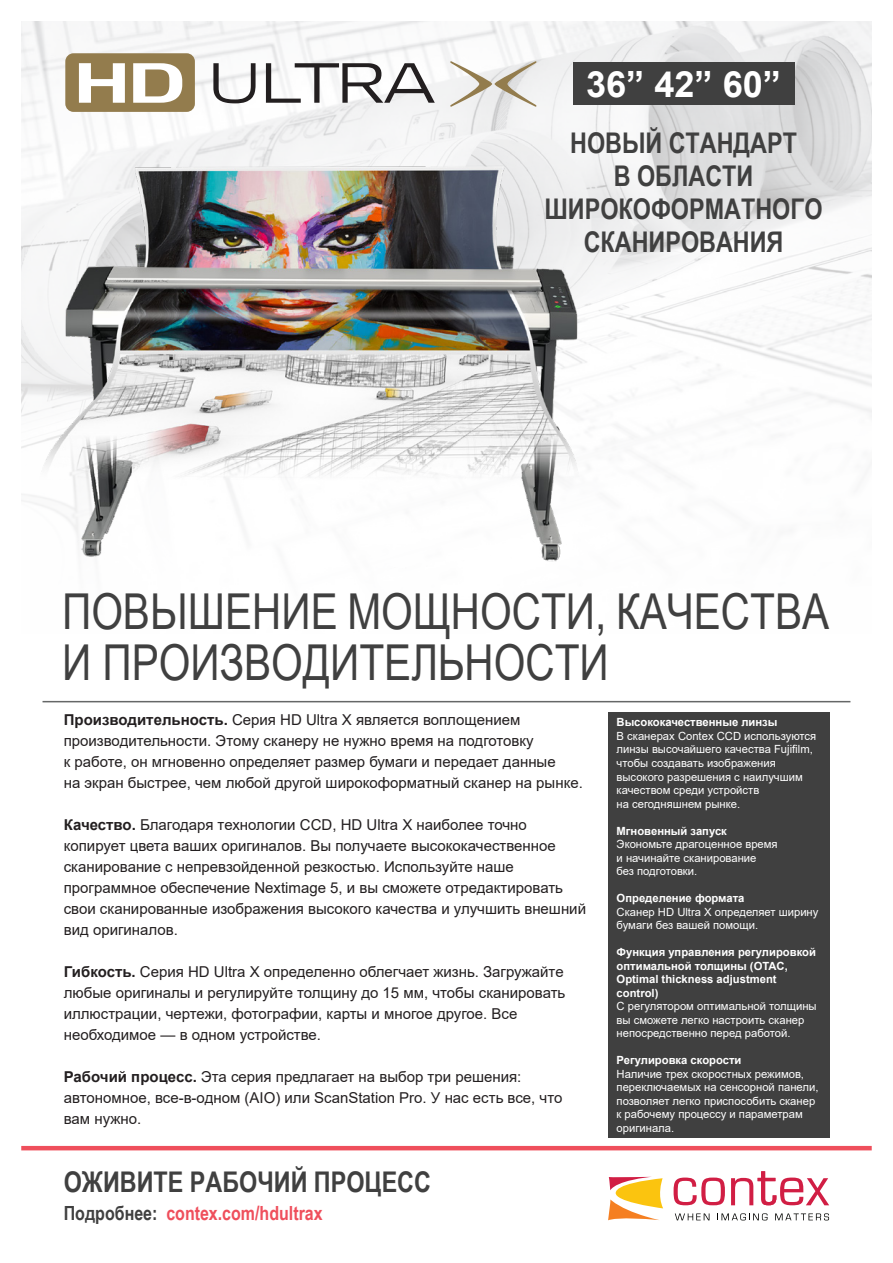
<style>
.page{position:relative;width:893px;height:1263px;background:#fff}
.page>*{position:absolute;margin:0;border:0;box-sizing:border-box;transform-origin:0 0}
.Headline{font:49.5px/51px "Arial Narrow";color:#404040}
.t1{font:700 36.15px "Arial";color:#fff}
.Call_out_lines{font:700 28.5px/33px "Arial Narrow";color:#404040;text-align:center}
.t2{font:700 19.5px "Arial Narrow";color:#ef4f5c}
.Copy{font:15px/21px "Arial";color:#231f20}
.Features_brød{font:11.25px/13.5px "Arial";color:#fff}
.Features_headline{font:700 11.25px/13.5px "Arial";color:#fff}
.s1{font-weight:700}
.s2{color:#404040}
</style>
<div class="page">
<div style="left:608px;top:712px;width:221px;height:425px;background:#404040"></div>
<img style="left:21px;top:21px;width:851px;height:456px">
<img style="left:21px;top:122px;width:604px;height:440px">
<svg style="left:674px;top:1177px;width:51px;height:28px"></svg>
<svg style="left:731px;top:1171px;width:98px;height:34px"></svg>
<svg style="left:608px;top:1177px;width:55px;height:43px"></svg>
<svg style="left:675px;top:1213px;width:34px;height:7px"></svg>
<svg style="left:717px;top:1213px;width:50px;height:7px"></svg>
<svg style="left:775px;top:1213px;width:54px;height:7px"></svg>
<div style="left:65px;top:53px;width:130px;height:59px;background:#937c4d;border-radius:8px"></div>
<svg style="left:79px;top:63px;width:46px;height:40px"></svg>
<svg style="left:133px;top:63px;width:49px;height:40px"></svg>
<svg style="left:213px;top:63px;width:43px;height:40px"></svg>
<svg style="left:266px;top:63px;width:169px;height:40px"></svg>
<svg style="left:450px;top:61px;width:87px;height:46px"></svg>
<hr style="left:43px;top:701px;width:807px;height:1px;background:#656767">
<div style="left:573px;top:63px;width:221px;height:42px;background:#404040"></div>
<hr style="left:21px;top:1146px;width:851px;height:4px;background:#ef4f5c">
<p class="t1" style="left:586px;top:59px;width:197px">36” 42” 60”</p>
<p class="Call_out_lines" style="left:544px;top:125px;width:280px">НОВЫЙ СТАНДАРТ<br>В ОБЛАСТИ<br>ШИРОКОФОРМАТНОГО<br>СКАНИРОВАНИЯ</p>
<p class="Headline" style="left:62px;top:585px;width:769px">ПОВЫШЕНИЕ МОЩНОСТИ, КАЧЕСТВА<br>И ПРОИЗВОДИТЕЛЬНОСТИ</p>
<p class="Copy" style="left:64px;top:709px;width:521px"><span class="s1">Производительность.</span> Серия HD Ultra X является воплощением производительности. Этому сканеру не нужно время на подготовку<br>к работе, он мгновенно определяет размер бумаги и передает данные<br>на экран быстрее, чем любой другой широкоформатный сканер на рынке.</p>
<p class="Copy" style="left:64px;top:814px;width:524px"><span class="s1">Качество.</span> Благодаря технологии CCD, HD Ultra X наиболее точно копирует цвета ваших оригиналов. Вы получаете высококачественное сканирование с непревзойденной резкостью. Используйте наше программное обеспечение Nextimage 5, и вы сможете отредактировать свои сканированные изображения высокого качества и улучшить внешний вид оригиналов.</p>
<p class="Copy" style="left:64px;top:961px;width:503px"><span class="s1">Гибкость.</span> Серия HD Ultra X определенно облегчает жизнь. Загружайте любые оригиналы и регулируйте толщину до 15 мм, чтобы сканировать иллюстрации, чертежи, фотографии, карты и многое другое. Все необходимое — в одном устройстве.</p>
<p class="Copy" style="left:64px;top:1066px;width:500px"><span class="s1">Рабочий процесс.</span> Эта серия предлагает на выбор три решения: автономное, все-в-одном (AIO) или ScanStation Pro. У нас есть все, что вам нужно.</p>
<p class="Features_headline" style="left:617px;top:716px;width:162px">Высококачественные линзы</p>
<p class="Features_brød" style="left:617px;top:729px;width:201px">В сканерах Contex CCD используются линзы высочайшего качества Fujifilm, чтобы создавать изображения высокого разрешения с наилучшим качеством среди устройств<br>на сегодняшнем рынке.</p>
<p class="Features_headline" style="left:617px;top:824px;width:112px">Мгновенный запуск</p>
<p class="Features_brød" style="left:617px;top:837px;width:163px">Экономьте драгоценное время и начинайте сканирование<br>без подготовки.</p>
<p class="Features_headline" style="left:617px;top:891px;width:129px">Определение формата</p>
<p class="Features_brød" style="left:617px;top:905px;width:203px">Сканер HD Ultra X определяет ширину бумаги без вашей помощи.</p>
<p class="Features_headline" style="left:617px;top:945px;width:201px">Функция управления регулировкой оптимальной толщины (OTAC,<br>Optimal thickness adjustment control)</p>
<p class="Features_brød" style="left:617px;top:999px;width:202px">С регулятором оптимальной толщины вы сможете легко настроить сканер непосредственно перед работой.</p>
<p class="Features_headline" style="left:617px;top:1053px;width:126px">Регулировка скорости</p>
<p class="Features_brød" style="left:617px;top:1067px;width:203px">Наличие трех скоростных режимов, переключаемых на сенсорной панели, позволяет легко приспособить сканер к рабочему процессу и параметрам оригинала.</p>
<p class="Call_out_lines" style="left:64px;top:1164px;width:369px">ОЖИВИТЕ РАБОЧИЙ ПРОЦЕСС</p>
<p class="t2" style="left:64px;top:1199px;width:260px"><span class="s2">Подробнее:</span> contex.com/hdultrax</p>
</div>
